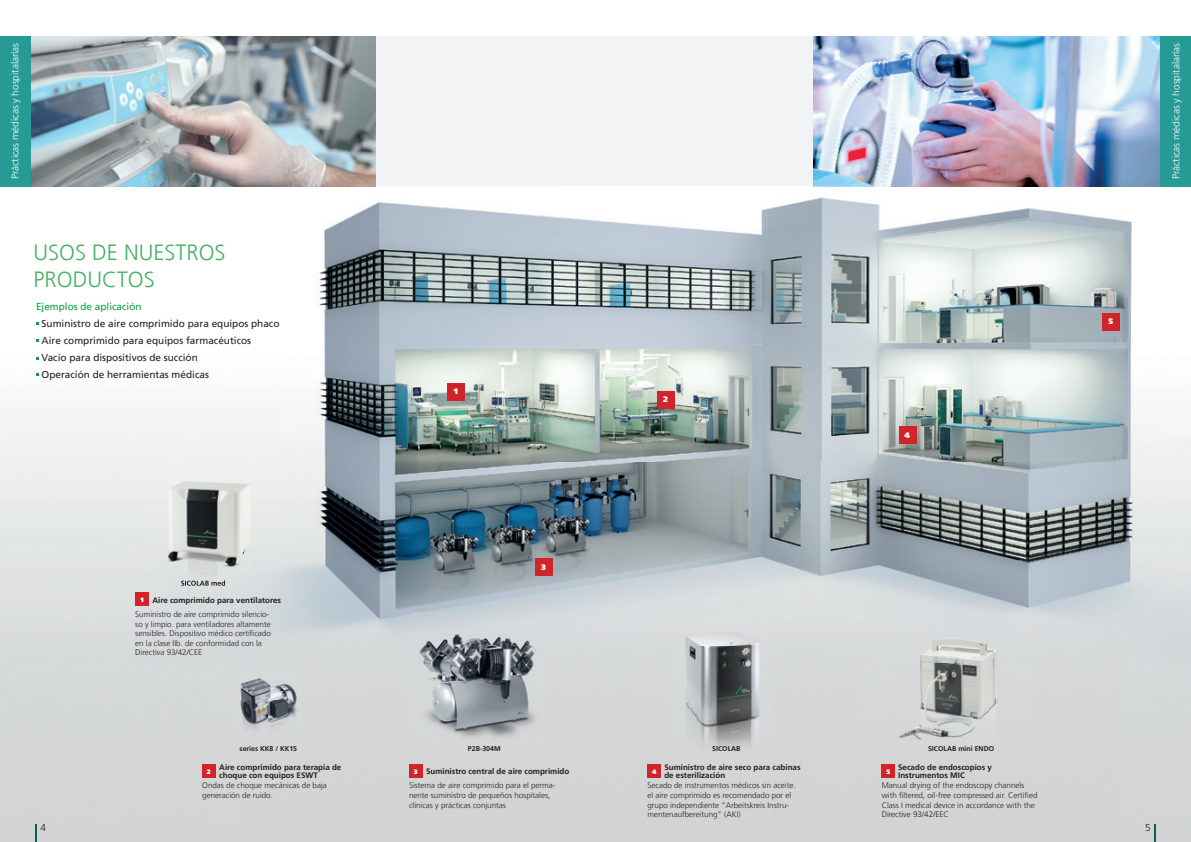
<style>
.page{position:relative;width:1191px;height:842px;background:#fff}
.page>*{position:absolute;margin:0;border:0;box-sizing:border-box;transform-origin:0 0}
.t1{font:300 22px/26.4px "Frutiger LT Com";color:#47ae62}
.t2{font:10px/17px "Frutiger LT Com";color:#231f20}
.t3{font:300 10px "Frutiger LT Std";color:#fff}
.t4{font:10px "Frutiger LT Com";color:#0a9f46}
.t5{font:300 10px "Frutiger LT Std";color:#231f20}
.t6{font:300 8px/9.6px "Frutiger LT Com";color:#231f20}
.t7{font:700 8px/7.5px "Frutiger LT Com";color:#231f20}
.t8{font:900 8px "Frutiger LT Std";color:#fff}
.t9{font:700 7px "Frutiger LT Std";color:#231f20}
.t10{font:900 6.4px "Frutiger LT Std";color:#fff}
</style>
<div class="page">
<div style="left:0;top:36px;width:1191px;height:150px;background:#f2f3f4"></div>
<img style="left:0;top:186px;width:1120px;height:276px">
<img style="left:1120px;top:186px;width:71px;height:656px">
<img style="left:0;top:462px;width:139px;height:380px">
<img style="left:245px;top:462px;width:876px;height:173px">
<div style="left:139px;top:592px;width:106px;height:250px;background:#d5d7d8"></div>
<img style="left:234px;top:672px;width:68px;height:114px">
<img style="left:411px;top:613px;width:132px;height:138px">
<div style="left:447px;top:383px;width:17px;height:17px;background:#d1232a"></div>
<img style="left:30px;top:36px;width:346px;height:150px">
<img style="left:670px;top:616px;width:102px;height:155px">
<div style="left:657px;top:391px;width:17px;height:17px;background:#d1232a"></div>
<div style="left:899px;top:427px;width:17px;height:17px;background:#d1232a"></div>
<div style="left:1102px;top:313px;width:17px;height:17px;background:#d1232a"></div>
<img style="left:858px;top:632px;width:173px;height:125px">
<img style="left:139px;top:446px;width:141px;height:146px">
<img style="left:181px;top:580px;width:44px;height:6px">
<div style="left:409px;top:764px;width:14px;height:14px;background:#d1232a"></div>
<div style="left:647px;top:764px;width:14px;height:14px;background:#d1232a"></div>
<div style="left:881px;top:764px;width:14px;height:14px;background:#d1232a"></div>
<div style="left:535px;top:559px;width:17px;height:17px;background:#d1232a"></div>
<img style="left:814px;top:36px;width:347px;height:150px">
<div style="left:0;top:36px;width:30px;height:150px;background:#269a94"></div>
<div style="left:1161px;top:36px;width:30px;height:150px;background:#269a94"></div>
<svg style="left:35px;top:824px;width:2px;height:18px"></svg>
<svg style="left:1154px;top:824px;width:1px;height:18px"></svg>
<div style="left:135px;top:593px;width:14px;height:13px;background:#d1232a"></div>
<div style="left:202px;top:764px;width:14px;height:14px;background:#d1232a"></div>
<p class="t3" style="left:9px;top:179px;width:138px;rotate:-90deg">Prácticas médicas y hospitalarías</p>
<p class="t3" style="left:1170px;top:179px;width:138px;rotate:-90deg">Prácticas médicas y hospitalarías</p>
<h1 class="t1" style="left:34px;top:240px;width:193px">USOS DE NUESTROS<br>PRODUCTOS</h1>
<p class="t4" style="left:36px;top:300px;width:107px">Ejemplos de aplicación</p>
<p class="t2" style="left:42px;top:315px;width:239px">Suministro de aire comprimido para equipos phaco Aire comprimido para equipos farmacéuticos<br>Vacío para dispositivos de succión<br>Operación de herramientas médicas</p>
<p class="t10" style="left:140px;top:596px;width:5px">1</p>
<p class="t7" style="left:152px;top:596px;width:130px">Aire comprimido para ventilatores</p>
<p class="t6" style="left:135px;top:609px;width:137px">Suministro de aire comprimido silencio&shy;so y limpio. para ventiladores altamente sensibles. Dispositivo médico certificado en la clase IIb. de conformidad con la Directiva 93/42/CEE</p>
<p class="t8" style="left:454px;top:386px;width:6px">1</p>
<p class="t8" style="left:541px;top:562px;width:6px">3</p>
<p class="t8" style="left:663px;top:395px;width:6px">2</p>
<p class="t8" style="left:904px;top:430px;width:7px">4</p>
<p class="t9" style="left:239px;top:744px;width:59px">series KK8 / KK15</p>
<p class="t9" style="left:468px;top:744px;width:34px">P2B-304M</p>
<p class="t9" style="left:712px;top:744px;width:30px">SICOLAB</p>
<p class="t9" style="left:928px;top:744px;width:68px">SICOLAB mini ENDO</p>
<p class="t7" style="left:898px;top:764px;width:95px">Secado de endoscopios y<br>Instrumentos MIC</p>
<p class="t7" style="left:664px;top:764px;width:138px">Suministro de aire seco para cabinas de esterilización</p>
<p class="t6" style="left:647px;top:781px;width:150px">Secado de instrumentos médicos sin aceite. el aire comprimido es recomendado por el grupo independiente "Arbeitskreis Instru&shy;mentenaufbereitung" (AKI)</p>
<p class="t7" style="left:219px;top:764px;width:124px">Aire comprimido para terapia de choque con equipos ESWT</p>
<p class="t6" style="left:202px;top:781px;width:126px">Ondas de choque mecánicas de baja generación de ruido.</p>
<p class="t6" style="left:881px;top:781px;width:157px">Manual drying of the endoscopy channels with filtered, oil-free compressed air. Certified Class I medical device in accordance with the Directive 93/42/EEC</p>
<p class="t7" style="left:426px;top:767px;width:145px">Suministro central de aire comprimido</p>
<p class="t6" style="left:409px;top:781px;width:148px">Sistema de aire comprimido para el perma&shy;nente suministro de pequeños hospitales, clínicas y prácticas conjuntas</p>
<p class="t10" style="left:414px;top:767px;width:5px">3</p>
<p class="t10" style="left:652px;top:767px;width:6px">4</p>
<p class="t10" style="left:886px;top:767px;width:5px">5</p>
<p class="t10" style="left:207px;top:767px;width:5px">2</p>
<p class="t8" style="left:1108px;top:317px;width:6px">5</p>
<p class="t5" style="left:41px;top:822px;width:7px">4</p>
<p class="t5" style="left:1145px;top:822px;width:7px">5</p>
</div>
